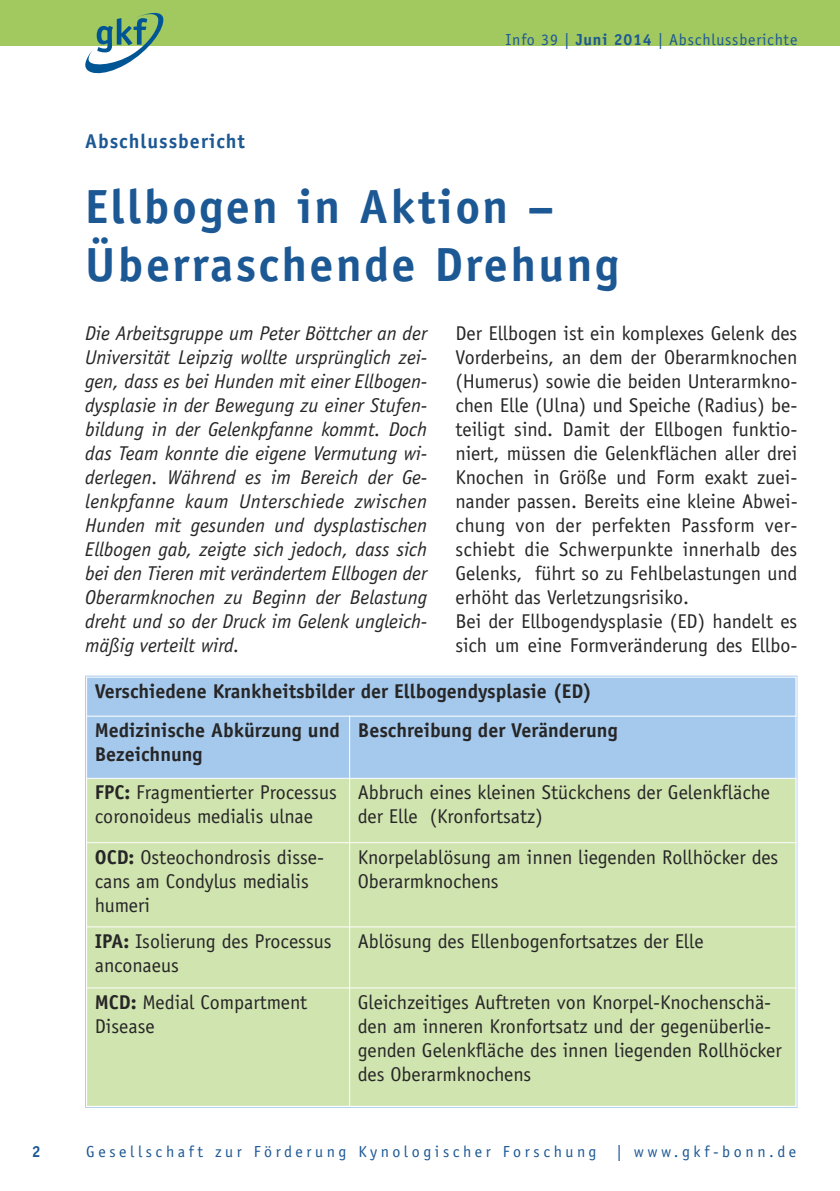
<style>
.page{position:relative;width:840px;height:1191px;background:#fff}
.page>*{position:absolute;margin:0;border:0;box-sizing:border-box;transform-origin:0 0}
.t1{font:700 48px/57.6px "Officina Sans";letter-spacing:.05em;color:#1c5894}
.t2{font:20px/24px "Officina Sans";color:#272627}
.t3{font:italic 20px/24px "Officina Sans";color:#272627;text-align:justify}
.t4{font:700 20px/39px "Officina Sans";color:#272627}
.t5{font:700 20px "Officina Sans";letter-spacing:.05em;color:#1c5894}
.t6{font:16px "Officina Sans";letter-spacing:.225em;color:#1c5894}
.t7{font:16px "Officina Sans";letter-spacing:.05em;color:#1c5894}
.t8{font:700 16px "Officina Sans";color:#1c5894}
.s1{font-weight:700}
</style>
<div class="page">
<div style="left:0;top:0;width:839px;height:45px;background:#a1c960"></div>
<svg style="left:85px;top:13px;width:80px;height:61px"></svg>
<div style="left:86px;top:676px;width:709px;height:40px;background:#a5c9ec"></div>
<div style="left:86px;top:716px;width:263px;height:62px;background:#a5c9ec"></div>
<div style="left:349px;top:716px;width:447px;height:62px;background:#a5c9ec"></div>
<div style="left:87px;top:779px;width:262px;height:63px;background:#d0e4af"></div>
<div style="left:350px;top:779px;width:445px;height:63px;background:#d0e4af"></div>
<div style="left:87px;top:843px;width:262px;height:83px;background:#d0e4af"></div>
<div style="left:350px;top:843px;width:445px;height:83px;background:#d0e4af"></div>
<div style="left:87px;top:927px;width:262px;height:60px;background:#d0e4af"></div>
<div style="left:350px;top:927px;width:445px;height:60px;background:#d0e4af"></div>
<div style="left:87px;top:988px;width:262px;height:117px;background:#d0e4af"></div>
<div style="left:350px;top:988px;width:445px;height:117px;background:#d0e4af"></div>
<hr style="left:86px;top:676px;width:1px;height:430px;background:#fff">
<hr style="left:349px;top:715px;width:1px;height:391px;background:#fff">
<hr style="left:795px;top:676px;width:1px;height:430px;background:#fff">
<hr style="left:86px;top:676px;width:710px;height:1px;background:#fff">
<hr style="left:86px;top:715px;width:710px;height:1px;background:#fff">
<p class="t7" style="left:505px;top:34px;width:293px">Info 39 | <span class="s1">Juni 2014</span> | Abschlussberichte</p>
<p class="t5" style="left:85px;top:134px;width:161px">Abschlussbericht</p>
<h1 class="t1" style="left:85px;top:182px;width:535px">Ellbogen in Aktion –<br>Überraschende Drehung</h1>
<p class="t3" style="left:85px;top:322px;width:343px">Die Arbeitsgruppe um Peter Böttcher an der Universität Leipzig wollte ursprünglich zei&shy;gen, dass es bei Hunden mit einer Ellbogen&shy;dysplasie in der Bewegung zu einer Stufen&shy;bildung in der Gelenkpfanne kommt. Doch das Team konnte die eigene Vermutung wi&shy;derlegen. Während es im Bereich der Ge&shy;lenkpfanne kaum Unterschiede zwischen Hunden mit gesunden und dysplastischen Ellbogen gab, zeigte sich jedoch, dass sich bei den Tieren mit verändertem Ellbogen der Oberarmknochen zu Beginn der Belastung dreht und so der Druck im Gelenk ungleich&shy;mäßig verteilt wird.</p>
<p class="t2" style="left:455px;top:322px;width:343px">Der Ellbogen ist ein komplexes Gelenk des Vorderbeins, an dem der Oberarmknochen (Humerus) sowie die beiden Unterarmkno&shy;chen Elle (Ulna) und Speiche (Radius) be&shy;teiligt sind. Damit der Ellbogen funktio&shy;niert, müssen die Gelenkflächen aller drei Knochen in Größe und Form exakt zuei&shy;nander passen. Bereits eine kleine Abwei&shy;chung von der perfekten Passform ver&shy;schiebt die Schwerpunkte innerhalb des Gelenks, führt so zu Fehlbelastungen und erhöht das Verletzungsrisiko.<br>Bei der Ellbogendysplasie (ED) handelt es sich um eine Formveränderung des Ellbo-</p>
<p class="t4" style="left:95px;top:673px;width:498px">Verschiedene Krankheitsbilder der Ellbogendysplasie (ED)<br>Medizinische Abkürzung und</p>
<p class="t4" style="left:95px;top:736px;width:109px">Bezeichnung</p>
<p class="t4" style="left:357px;top:712px;width:261px">Beschreibung der Veränderung</p>
<p class="t2" style="left:95px;top:782px;width:243px"><span class="s1">FPC:</span> Fragmentierter Processus coronoideus medialis ulnae</p>
<p class="t2" style="left:357px;top:782px;width:413px">Abbruch eines kleinen Stückchens der Gelenkfläche der Elle (Kronfortsatz)</p>
<p class="t2" style="left:95px;top:846px;width:231px"><span class="s1">OCD:</span> Osteochondrosis disse&shy;cans am Condylus medialis humeri</p>
<p class="t2" style="left:357px;top:846px;width:422px">Knorpelablösung am innen liegenden Rollhöcker des<br>Oberarmknochens</p>
<p class="t2" style="left:95px;top:930px;width:238px"><span class="s1">IPA:</span> Isolierung des Processus anconaeus</p>
<p class="t2" style="left:357px;top:930px;width:347px">Ablösung des Ellenbogenfortsatzes der Elle</p>
<p class="t2" style="left:95px;top:991px;width:214px"><span class="s1">MCD:</span> Medial Compartment<br>Disease</p>
<p class="t2" style="left:357px;top:991px;width:425px">Gleichzeitiges Auftreten von Knorpel-Knochenschä&shy;den am inneren Kronfortsatz und der gegenüberlie&shy;genden Gelenkfläche des innen liegenden Rollhöcker des Oberarmknochens</p>
<p class="t8" style="left:32px;top:1145px;width:10px">2</p>
<p class="t6" style="left:86px;top:1145px;width:511px">Gesellschaft zur Förderung Kynologischer Forschung</p>
<p class="t6" style="left:616px;top:1145px;width:181px">| www.gkf-bonn.de</p>
</div>
